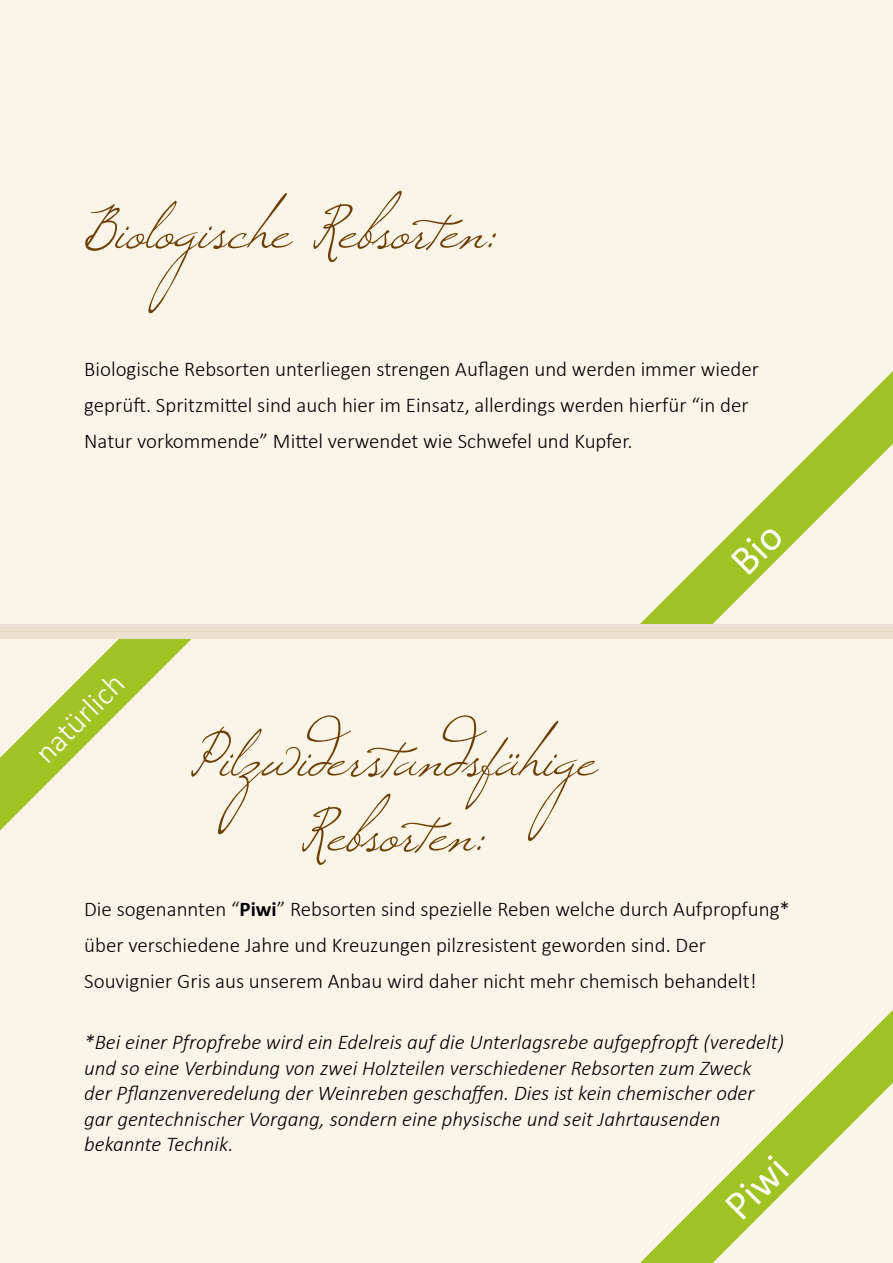
<style>
.page{position:relative;width:893px;height:1263px;background:#fff}
.page>*{position:absolute;margin:0;border:0;box-sizing:border-box;transform-origin:0 0}
.t1{font:75px/75px "Windsong";color:#6d3e00;text-align:center}
.t2{font:42px "Calibri";color:#fff}
.t3{font:300 31.5px "Calibri";color:#fff}
.t4{font:300 21px/36px "Calibri";color:#000}
.t5{font:italic 300 21px/25.5px "Calibri";color:#000}
.s1{font-weight:700}
</style>
<div class="page">
<div style="left:0;top:0;width:893px;height:631px;background:#fbf4e8"></div>
<div style="left:0;top:631px;width:893px;height:632px;background:#fbf4e8"></div>
<div style="left:0;top:624px;width:893px;height:15px;background:#ede2d1"></div>
<svg style="left:640px;top:1010px;width:253px;height:253px"></svg>
<svg style="left:640px;top:371px;width:253px;height:253px"></svg>
<svg style="left:0;top:639px;width:192px;height:191px"></svg>
<svg style="left:731px;top:526px;width:53px;height:49px;background:#aac939"></svg>
<h1 class="t1" style="left:84px;top:184px;width:412px">Biologische Rebsorten:</h1>
<p class="t4" style="left:84px;top:351px;width:676px">Biologische Rebsorten unterliegen strengen Auflagen und werden immer wieder geprüft. Spritzmittel sind auch hier im Einsatz, allerdings werden hierfür “in der<br>Natur vorkommende” Mittel verwendet wie Schwefel und Kupfer.</p>
<h3 class="t3" style="left:26px;top:744px;width:114px;rotate:-45deg">natürlich</h3>
<h1 class="t1" style="left:192px;top:712px;width:406px">Pilzwiderstandsfähige<br>Rebsorten:</h1>
<p class="t4" style="left:84px;top:891px;width:707px">Die sogenannten “<span class="s1">Piwi</span>” Rebsorten sind spezielle Reben welche durch Aufpropfung* über verschiedene Jahre und Kreuzungen pilzresistent geworden sind. Der<br>Souvignier Gris aus unserem Anbau wird daher nicht mehr chemisch behandelt!</p>
<p class="t5" style="left:84px;top:1029px;width:701px">*Bei einer Pfropfrebe wird ein Edelreis auf die Unterlagsrebe aufgepfropft (veredelt) und so eine Verbindung von zwei Holzteilen verschiedener Rebsorten zum Zweck der Pflanzenveredelung der Weinreben geschaffen. Dies ist kein chemischer oder gar gentechnischer Vorgang, sondern eine physische und seit Jahrtausenden bekannte Technik.</p>
<h2 class="t2" style="left:711px;top:1192px;width:72px;rotate:-45deg">Piwi</h2>
</div>
